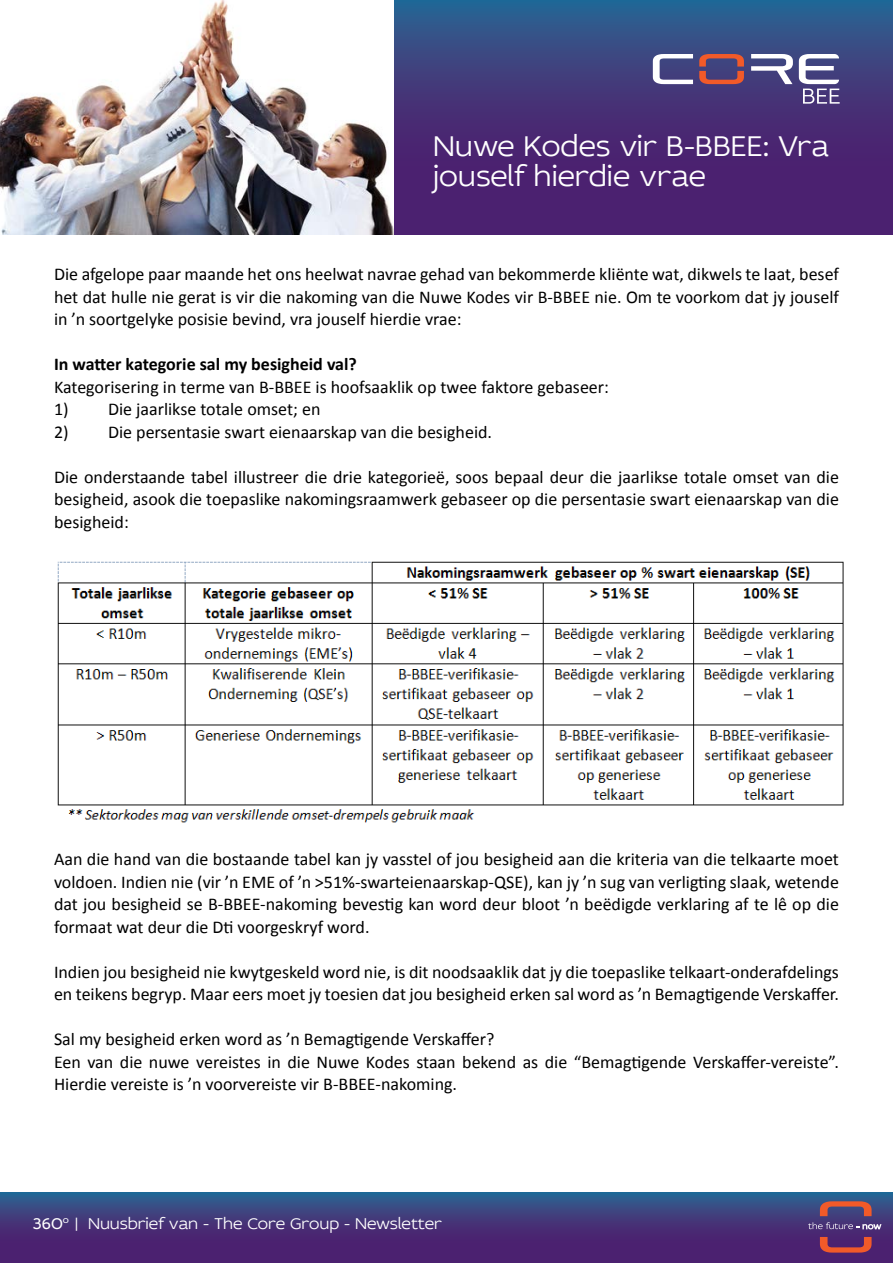
<style>
.page{position:relative;width:893px;height:1263px;background:#fff}
.page>*{position:absolute;margin:0;border:0;box-sizing:border-box;transform-origin:0 0}
.t1{font:300 30px/30px "Idealist Sans";color:#fff}
.t2{font:18px/22.5px "Calibri";color:#000;text-align:justify}
.t3{font:700 18px "Calibri";color:#000}
.t4{font:300 16.5px "Idealist Sans";color:#fff}
.s1{font-weight:400}
</style>
<div class="page">
<svg style="left:393px;top:0;width:500px;height:235px;background:#423579"></svg>
<svg style="left:0;top:1193px;width:893px;height:70px;background:#423579"></svg>
<svg style="left:808px;top:1222px;width:73px;height:7px"></svg>
<svg style="left:820px;top:1201px;width:52px;height:15px"></svg>
<svg style="left:820px;top:1237px;width:52px;height:15px"></svg>
<img style="left:0;top:0;width:393px;height:235px">
<svg style="left:653px;top:54px;width:40px;height:30px"></svg>
<svg style="left:699px;top:54px;width:45px;height:30px"></svg>
<svg style="left:751px;top:54px;width:42px;height:30px"></svg>
<svg style="left:799px;top:54px;width:41px;height:50px"></svg>
<img style="left:57px;top:561px;width:787px;height:262px">
<h1 class="t1" style="left:433px;top:130px;width:398px">Nuwe Kodes vir B-BBEE: Vra jouself hierdie vrae</h1>
<p class="t2" style="left:54px;top:262px;width:786px">Die afgelope paar maande het ons heelwat navrae gehad van bekommerde kliënte wat, dikwels te laat, besef het dat hulle nie gerat is vir die nakoming van die Nuwe Kodes vir B-BBEE nie. Om te voorkom dat jy jouself in ’n soortgelyke posisie bevind, vra jouself hierdie vrae:</p>
<p class="t3" style="left:54px;top:353px;width:304px">In watter kategorie sal my besigheid val?</p>
<p class="t2" style="left:54px;top:375px;width:556px">Kategorisering in terme van B-BBEE is hoofsaaklik op twee faktore gebaseer:</p>
<p class="t2" style="left:54px;top:397px;width:268px">1) Die jaarlikse totale omset; en</p>
<p class="t2" style="left:54px;top:420px;width:440px">2) Die persentasie swart eienaarskap van die besigheid.</p>
<p class="t2" style="left:54px;top:465px;width:786px">Die onderstaande tabel illustreer die drie kategorieë, soos bepaal deur die jaarlikse totale omset van die besigheid, asook die toepaslike nakomingsraamwerk gebaseer op die persentasie swart eienaarskap van die besigheid:</p>
<p class="t2" style="left:54px;top:847px;width:786px">Aan die hand van die bostaande tabel kan jy vasstel of jou besigheid aan die kriteria van die telkaarte moet voldoen. Indien nie (vir ’n EME of ’n &gt;51%-swarteienaarskap-QSE), kan jy ’n sug van verligting slaak, wetende dat jou besigheid se B-BBEE-nakoming bevestig kan word deur bloot ’n beëdigde verklaring af te lê op die formaat wat deur die Dti voorgeskryf word.</p>
<p class="t2" style="left:54px;top:960px;width:786px">Indien jou besigheid nie kwytgeskeld word nie, is dit noodsaaklik dat jy die toepaslike telkaart-onderafdelings en teikens begryp. Maar eers moet jy toesien dat jou besigheid erken sal word as ’n Bemagtigende Verskaffer.</p>
<p class="t2" style="left:54px;top:1027px;width:786px;text-align:left">Sal my besigheid erken word as ’n Bemagtigende Verskaffer?<br>Een van die nuwe vereistes in die Nuwe Kodes staan bekend as die “Bemagtigende Verskaffer-vereiste”.<br>Hierdie vereiste is ’n voorvereiste vir B-BBEE-nakoming.</p>
<p class="t4" style="left:33px;top:1212px;width:411px"><span class="s1">360</span><sup>o</sup> | Nuusbrief van - The Core Group - Newsletter</p>
</div>
